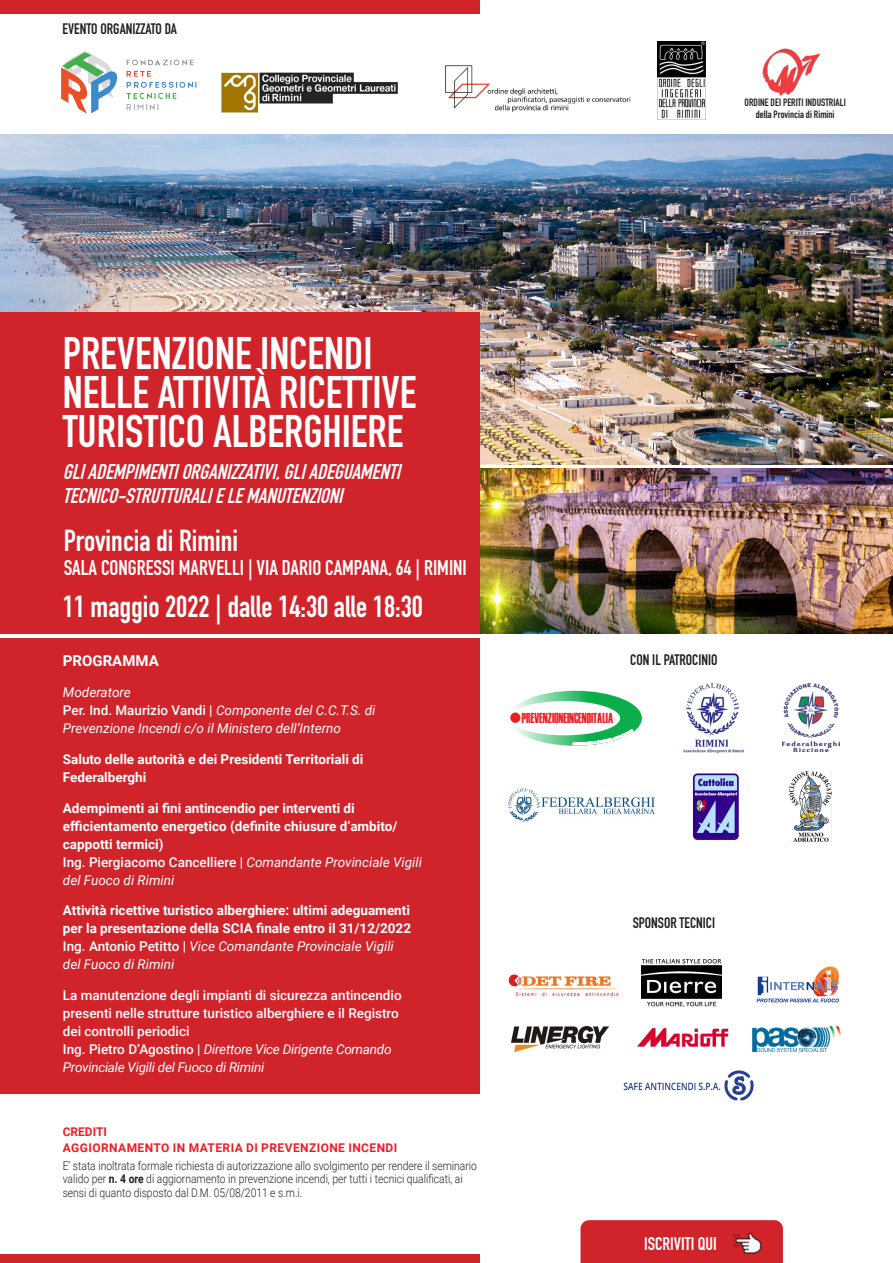
<style>
.page{position:relative;width:893px;height:1263px;background:#fff}
.page>*{position:absolute;margin:0;border:0;box-sizing:border-box;transform-origin:0 0}
.t1{font:700 45px/39px "DIN Condensed";color:#fff}
.t2{font:700 30px "DIN Condensed";color:#fff}
.t3{font:italic 700 21px/24px "DIN Condensed";color:#fff}
.t4{font:700 21px "DIN Condensed";color:#fff}
.t5{font:700 18px "DIN Condensed";color:#fff}
.t6{font:700 15px "DIN Condensed";color:#231f20}
.t7{font:700 15px "Roboto";color:#fff}
.t8{font:14.4px "Haettenschweiler";color:#ee1d23;scale:.8 1}
.t9{font:700 13.5px/18px "Roboto";color:#fff}
.t10{font:500 13.5px/18px "Roboto";color:#fff}
.t11{font:italic 13.5px/18px "Roboto";color:#fff}
.t12{font:300 12px/13.5px "Roboto";color:#231f20;scale:.86 1}
.t13{font:700 12px/16.2px "Roboto";letter-spacing:.035em;color:#ee1d23}
.t14{font:700 10.5px/12px "DIN Condensed";color:#231f20;text-align:center}
.t15{font:500 3.3px "Avenir";color:#fff;scale:.94 1}
.s1{font-weight:500;font-style:normal}
.s2{font-weight:500}
.s3{font-weight:400;font-style:italic}
.s4{font-weight:700}
</style>
<div class="page">
<img style="left:479px;top:469px;width:414px;height:164px">
<div style="left:0;top:638px;width:479px;height:456px;background:#d1232a"></div>
<img style="left:0;top:134px;width:893px;height:330px">
<img style="left:221px;top:72px;width:177px;height:41px">
<img style="left:657px;top:41px;width:49px;height:79px">
<img style="left:62px;top:51px;width:135px;height:62px">
<img style="left:762px;top:48px;width:58px;height:48px">
<div style="left:0;top:312px;width:479px;height:321px;background:#d1232a"></div>
<div style="left:0;top:0;width:479px;height:14px;background:#d1232a"></div>
<img style="left:508px;top:788px;width:152px;height:34px">
<img style="left:683px;top:684px;width:61px;height:69px">
<img style="left:692px;top:773px;width:47px;height:67px">
<img style="left:782px;top:683px;width:57px;height:68px">
<img style="left:446px;top:66px;width:185px;height:46px">
<img style="left:790px;top:771px;width:42px;height:70px">
<img style="left:508px;top:974px;width:113px;height:23px">
<img style="left:642px;top:960px;width:80px;height:47px">
<img style="left:756px;top:966px;width:83px;height:36px">
<img style="left:511px;top:1027px;width:98px;height:25px">
<img style="left:637px;top:1028px;width:92px;height:19px">
<img style="left:623px;top:1070px;width:131px;height:31px">
<img style="left:752px;top:1027px;width:88px;height:25px">
<div style="left:0;top:1254px;width:479px;height:9px;background:#d1232a"></div>
<div style="left:580px;top:1220px;width:203px;height:43px;background:#d1232a"></div>
<img style="left:727px;top:1222px;width:40px;height:41px">
<svg style="left:510px;top:691px;width:132px;height:55px"></svg>
<p class="t6" style="left:63px;top:19px;width:116px">EVENTO ORGANIZZATO DA</p>
<p class="t14" style="left:745px;top:96px;width:103px">ORDINE DEI PERITI INDUSTRIALI della Provincia di Rimini</p>
<h1 class="t1" style="left:63px;top:333px;width:355px">PREVENZIONE INCENDI<br>NELLE ATTIVITÀ RICETTIVE<br>TURISTICO ALBERGHIERE</h1>
<h3 class="t3" style="left:63px;top:460px;width:345px">GLIADEMPIMENTIORGANIZZATIVI,GLIADEGUAMENTI<br>TECNICO-STRUTTURALIELEMANUTENZIONI</h3>
<h2 class="t2" style="left:64px;top:521px;width:176px">Provincia di Rimini</h2>
<h3 class="t4" style="left:64px;top:554px;width:405px">SALA CONGRESSI MARVELLI | VIA DARIO CAMPANA, 64 | RIMINI</h3>
<h2 class="t2" style="left:63px;top:587px;width:362px">11 maggio 2022 | dalle 14:30 alle 18:30</h2>
<p class="t7" style="left:63px;top:651px;width:97px">PROGRAMMA</p>
<p class="t11" style="left:63px;top:683px;width:314px">Moderatore<br><span class="s1">Per. Ind. Maurizio Vandi |</span> Componente del C.C.T.S. di<br>Prevenzione Incendi c/o il Ministero dell’Interno</p>
<p class="t9" style="left:63px;top:750px;width:302px">Saluto delle autorità e dei Presidenti Territoriali di<br>Federalberghi</p>
<p class="t9" style="left:63px;top:798px;width:360px">Adempimenti ai fini antincendio per interventi di efficientamento energetico (definite chiusure d’ambito/ cappotti termici)<br><span class="s2">Ing. Piergiacomo Cancelliere |</span> <span class="s3">Comandante Provinciale Vigili del Fuoco di Rimini</span></p>
<p class="t9" style="left:63px;top:901px;width:350px">Attività ricettive turistico alberghiere: ultimi adeguamenti per la presentazione della SCIA finale entro il 31/12/2022<br><span class="s2">Ing. Antonio Petitto |</span> <span class="s3">Vice Comandante Provinciale Vigili del Fuoco di Rimini</span></p>
<p class="t10" style="left:63px;top:986px;width:340px">La manutenzione degli impianti di sicurezza antincendio presenti nelle strutture turistico alberghiere e il Registro dei controlli periodici<br>Ing. Pietro D’Agostino | <span class="s3">Direttore Vice Dirigente Comando Provinciale Vigili del Fuoco di Rimini</span></p>
<p class="t13" style="left:63px;top:1123px;width:336px">CREDITI<br>AGGIORNAMENTO IN MATERIA DI PREVENZIONE INCENDI</p>
<p class="t12" style="left:63px;top:1158px;width:483px">E’ stata inoltrata formale richiesta di autorizzazione allo svolgimento per rendere il seminario valido per <span class="s4">n. 4 ore</span> di aggiornamento in prevenzione incendi, per tutti i tecnici qualificati, ai sensi di quanto disposto dal D.M. 05/08/2011 e s.m.i.</p>
<p class="t6" style="left:630px;top:650px;width:89px">CON IL PATROCINIO</p>
<p class="t8" style="left:522px;top:709px;width:115px">PREVENZIONEINCENDITALIA</p>
<p class="t15" style="left:577px;top:742px;width:3px">L</p>
<p class="t15" style="left:587px;top:741px;width:11px;rotate:-6deg">DELLA</p>
<p class="t6" style="left:633px;top:913px;width:84px">SPONSOR TECNICI</p>
<h3 class="t5" style="left:644px;top:1231px;width:74px">ISCRIVITI QUI</h3>
</div>
